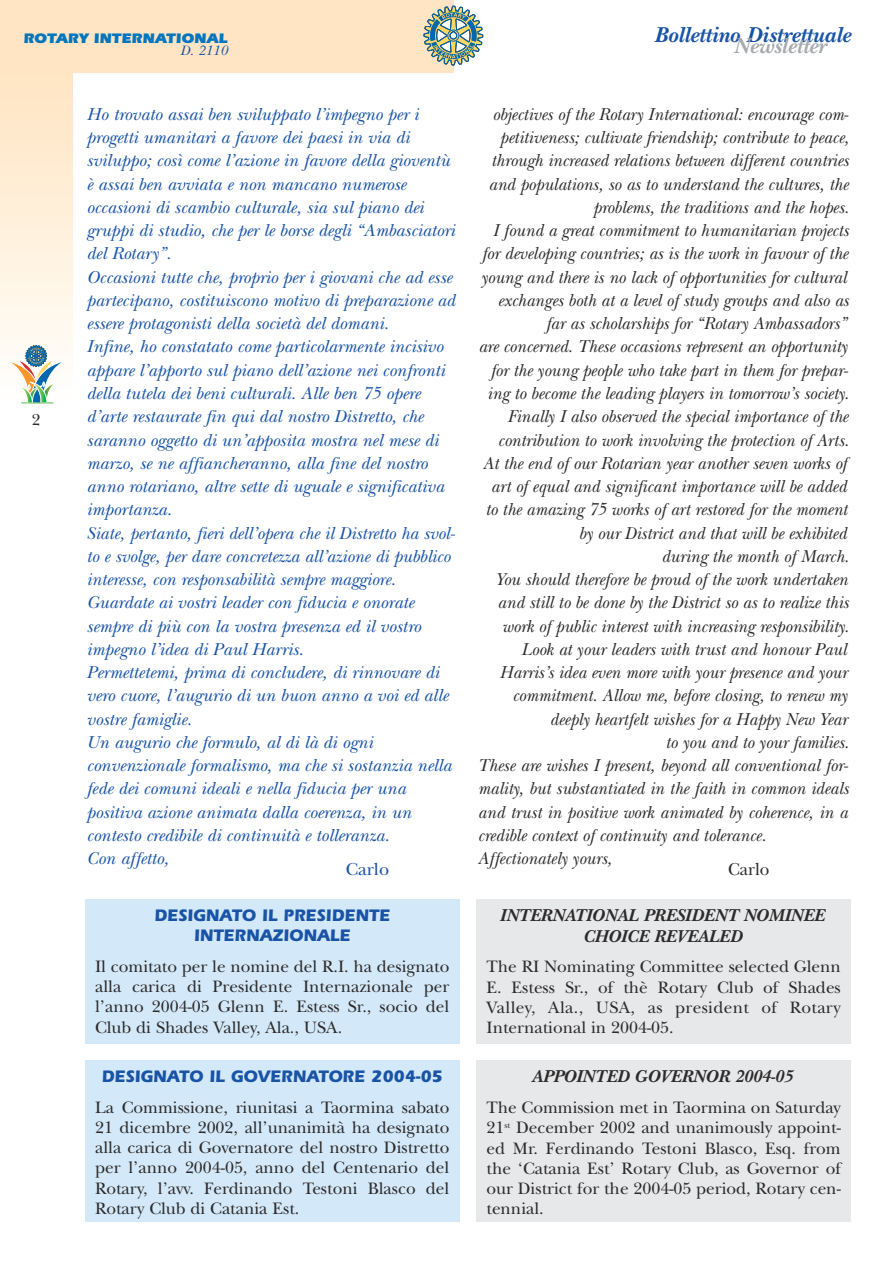
<style>
.page{position:relative;width:893px;height:1262px;background:#fff}
.page>*{position:absolute;margin:0;border:0;box-sizing:border-box;transform-origin:0 0}
.t1{font:italic 700 22.5px "New Baskerville";color:#1953a6}
.t2{font:italic 700 22.5px "New Baskerville";color:#a7abae}
.t3{font:italic 18px "New Baskerville";color:#2c2a2a;scale:.95 1}
.t4{font:italic 18px/23.2px "New Baskerville";color:#1953a6}
.t5{font:italic 700 18px/20.2px "New Baskerville";color:#2c2a2a;text-align:center}
.t6{font:18px "New Baskerville";color:#1953a6}
.t7{font:18px "New Baskerville";color:#2c2a2a;scale:.95 1}
.t8{font:17.25px/20.2px "New Baskerville";color:#2c2a2a;text-align:justify}
.t9{font:700 17.25px/20.2px "Itc Eras";color:#1953a6;text-align:center;scale:.95 1}
.t10{font:16.5px "New Baskerville";color:#2c2a2a}
.t11{font:900 14.25px "Itc Eras";color:#0076bf}
.t12{font:italic 14.25px "New Baskerville";color:#1953a6}
</style>
<div class="page">
<div style="left:0;top:0;width:453px;height:72px;background:#ffe5c3"></div>
<div style="left:0;top:72px;width:72px;height:330px;background:linear-gradient(to bottom,#ffe4c1,#fffffc)"></div>
<svg style="left:2px;top:345px;width:68px;height:58px"></svg>
<hr style="left:21px;top:403px;width:32px;height:1px;background:#58bb50">
<svg style="left:423px;top:6px;width:60px;height:59px"></svg>
<div style="left:476px;top:1059px;width:374px;height:162px;background:#e7e8e9"></div>
<div style="left:85px;top:1059px;width:374px;height:162px;background:#d3e8f8"></div>
<div style="left:476px;top:899px;width:374px;height:144px;background:#e7e8e9"></div>
<div style="left:85px;top:899px;width:374px;height:144px;background:#d3e8f8"></div>
<p class="t11" style="left:23px;top:33px;width:206px">ROTARY INTERNATIONAL</p>
<p class="t12" style="left:180px;top:45px;width:49px">D. 2110</p>
<p class="t10" style="left:32px;top:413px;width:10px">2</p>
<p class="t4" style="left:87px;top:105px;width:370px">Ho trovato assai ben sviluppato l’impegno per i progetti umanitari a favore dei paesi in via di sviluppo; così come l’azione in favore della gioventù è assai ben avviata e non mancano numerose occasioni di scambio culturale, sia sul piano dei gruppi di studio, che per le borse degli “Ambasciatori del Rotary”.<br>Occasioni tutte che, proprio per i giovani che ad esse partecipano, costituiscono motivo di preparazione ad essere protagonisti della società del domani.<br>Infine, ho constatato come particolarmente incisivo appare l’apporto sul piano dell’azione nei confronti della tutela dei beni culturali. Alle ben 75 opere d’arte restaurate fin qui dal nostro Distretto, che saranno oggetto di un’apposita mostra nel mese di marzo, se ne affiancheranno, alla fine del nostro anno rotariano, altre sette di uguale e significativa importanza.<br>Siate, pertanto, fieri dell’opera che il Distretto ha svol&shy;to e svolge, per dare concretezza all’azione di pubblico interesse, con responsabilità sempre maggiore.<br>Guardate ai vostri leader con fiducia e onorate sempre di più con la vostra presenza ed il vostro impegno l’idea di Paul Harris.<br>Permettetemi, prima di concludere, di rinnovare di vero cuore, l’augurio di un buon anno a voi ed alle vostre famiglie.<br>Un augurio che formulo, al di là di ogni convenzionale formalismo, ma che si sostanzia nella fede dei comuni ideali e nella fiducia per una positiva azione animata dalla coerenza, in un contesto credibile di continuità e tolleranza.<br>Con affetto,</p>
<p class="t6" style="left:346px;top:862px;width:45px">Carlo</p>
<p class="t9" style="left:154px;top:907px;width:249px">DESIGNATO IL PRESIDENTE<br>INTERNAZIONALE</p>
<p class="t8" style="left:95px;top:958px;width:356px">Il comitato per le nomine del R.I. ha designato alla carica di Presidente Internazionale per l’anno 2004-05 Glenn E. Estess Sr., socio del Club di Shades Valley, Ala., USA.</p>
<p class="t9" style="left:102px;top:1067px;width:360px">DESIGNATO IL GOVERNATORE 2004-05</p>
<p class="t8" style="left:95px;top:1099px;width:356px">La Commissione, riunitasi a Taormina sabato 21 dicembre 2002, all’unanimità ha designato alla carica di Governatore del nostro Distretto per l’anno 2004-05, anno del Centenario del Rotary, l’avv. Ferdinando Testoni Blasco del Rotary Club di Catania Est.</p>
<p class="t1" style="left:654px;top:27px;width:198px">Bollettino Distrettuale</p>
<p class="t2" style="left:733px;top:38px;width:94px">Newsletter</p>
<p class="t3" style="left:492px;top:108px;width:376px">objectives of the Rotary International: encourage com-</p>
<p class="t3" style="left:500px;top:131px;width:369px">petitiveness; cultivate friendship; contribute to peace,</p>
<p class="t3" style="left:491px;top:154px;width:378px">through increased relations between different countries</p>
<p class="t3" style="left:488px;top:178px;width:380px">and populations, so as to understand the cultures, the</p>
<p class="t3" style="left:593px;top:201px;width:271px">problems, the traditions and the hopes.</p>
<p class="t3" style="left:493px;top:224px;width:376px">I found a great commitment to humanitarian projects</p>
<p class="t3" style="left:482px;top:247px;width:387px">for developing countries; as is the work in favour of the</p>
<p class="t3" style="left:481px;top:271px;width:386px">young and there is no lack of opportunities for cultural</p>
<p class="t3" style="left:497px;top:294px;width:371px">exchanges both at a level of study groups and also as</p>
<p class="t3" style="left:545px;top:317px;width:318px">far as scholarships for “Rotary Ambassadors”</p>
<p class="t3" style="left:478px;top:340px;width:390px">are concerned. These occasions represent an opportunity</p>
<p class="t3" style="left:490px;top:364px;width:378px">for the young people who take part in them for prepar-</p>
<p class="t3" style="left:487px;top:387px;width:382px">ing to become the leading players in tomorrow’s society.</p>
<p class="t3" style="left:508px;top:410px;width:359px">Finally I also observed the special importance of the</p>
<p class="t3" style="left:498px;top:433px;width:371px">contribution to work involving the protection of Arts.</p>
<p class="t3" style="left:482px;top:457px;width:384px">At the end of our Rotarian year another seven works of</p>
<p class="t3" style="left:491px;top:480px;width:376px">art of equal and significant importance will be added</p>
<p class="t3" style="left:485px;top:503px;width:382px">to the amazing 75 works of art restored for the moment</p>
<p class="t3" style="left:578px;top:526px;width:283px">by our District and that will be exhibited</p>
<p class="t3" style="left:661px;top:550px;width:199px">during the month of March.</p>
<p class="t3" style="left:495px;top:573px;width:373px">You should therefore be proud of the work undertaken</p>
<p class="t3" style="left:497px;top:596px;width:371px">and still to be done by the District so as to realize this</p>
<p class="t3" style="left:502px;top:619px;width:366px">work of public interest with increasing responsibility.</p>
<p class="t3" style="left:521px;top:643px;width:344px">Look at your leaders with trust and honour Paul</p>
<p class="t3" style="left:499px;top:666px;width:367px">Harris’s idea even more with your presence and your</p>
<p class="t3" style="left:512px;top:689px;width:354px">commitment. Allow me, before closing, to renew my</p>
<p class="t3" style="left:550px;top:712px;width:314px">deeply heartfelt wishes for a Happy New Year</p>
<p class="t3" style="left:665px;top:736px;width:195px">to you and to your families.</p>
<p class="t3" style="left:478px;top:759px;width:391px">These are wishes I present, beyond all conventional for-</p>
<p class="t3" style="left:478px;top:782px;width:391px">mality, but substantiated in the faith in common ideals</p>
<p class="t3" style="left:478px;top:805px;width:391px">and trust in positive work animated by coherence, in a</p>
<p class="t3" style="left:478px;top:829px;width:305px">credible context of continuity and tolerance.</p>
<p class="t3" style="left:478px;top:852px;width:142px">Affectionately yours,</p>
<p class="t7" style="left:728px;top:862px;width:45px">Carlo</p>
<p class="t5" style="left:500px;top:907px;width:326px">INTERNATIONAL PRESIDENT NOMINEE<br>CHOICE REVEALED</p>
<p class="t8" style="left:486px;top:958px;width:356px">The RI Nominating Committee selected Glenn E. Estess Sr., of thè Rotary Club of Shades Valley, Ala., USA, as president of Rotary International in 2004-05.</p>
<p class="t5" style="left:532px;top:1068px;width:262px">APPOINTED GOVERNOR 2004-05</p>
<p class="t8" style="left:486px;top:1099px;width:356px">The Commission met in Taormina on Saturday 21<sup>st</sup> December 2002 and unanimously appoint&shy;ed Mr. Ferdinando Testoni Blasco, Esq. from the ‘Catania Est’ Rotary Club, as Governor of our District for the 2004-05 period, Rotary cen&shy;tennial.</p>
</div>
